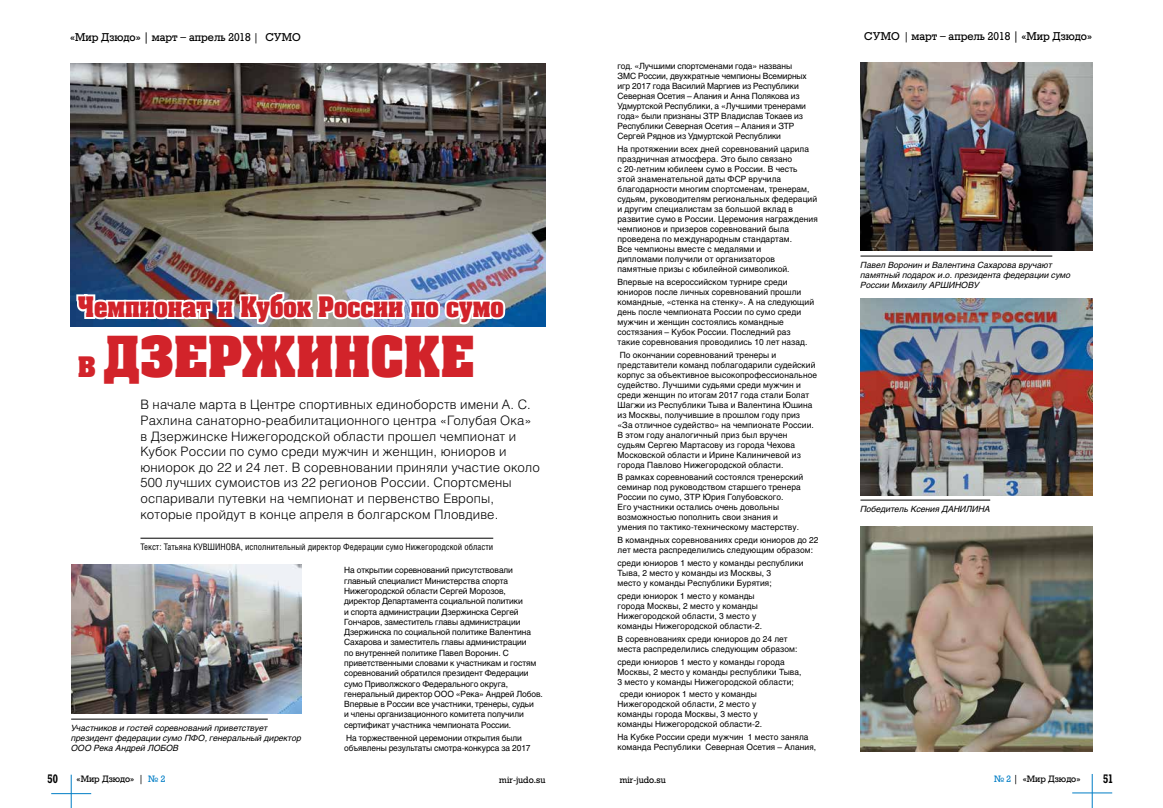
<style>
.page{position:relative;width:1163px;height:808px;background:#fff}
.page>*{position:absolute;margin:0;border:0;box-sizing:border-box;transform-origin:0 0}
.t1{font:700 48px "AG Aalen";letter-spacing:-.005em;color:#d2232a}
.t2{font:700 24px "AG Aalen";letter-spacing:-.005em;color:#d2232a;scale:.9 1}
.t3{font:300 13px/15.6px "Helios";letter-spacing:.01em;color:#000}
.t4{font:700 12px "Rodeo C";color:#000;scale:.8 1}
.t5{font:11px "Rodeo C";color:#000}
.t6{font:9px "Helios Cond C";color:#000}
.t7{font:9px "Rodeo C";color:#000}
.t8{font:8.5px/10px "Helios";letter-spacing:.01em;color:#000}
.t9{font:8.5px/10.3px "Helios";letter-spacing:-.01em;color:#000}
.t10{font:italic 8.5px/10px "Helios";color:#000}
.s1{font-size:10px}
.s2{font-size:24px}
.s3{color:#007dc5}
.s4{font-family:"Helios"}
</style>
<div class="page">
<hr style="left:51px;top:793px;width:40px;height:1px;background:#007dc5">
<hr style="left:71px;top:775px;width:1px;height:33px;background:#007dc5">
<hr style="left:1071px;top:793px;width:40px;height:1px;background:#007dc5">
<hr style="left:1091px;top:774px;width:1px;height:34px;background:#007dc5">
<hr style="left:140px;top:538px;width:353px;height:1px;background:#000">
<img style="left:71px;top:63px;width:474px;height:263px">
<img style="left:74px;top:279px;width:434px;height:48px">
<img style="left:860px;top:63px;width:231px;height:188px">
<img style="left:860px;top:299px;width:231px;height:196px">
<img style="left:71px;top:564px;width:230px;height:149px">
<hr style="left:71px;top:719px;width:197px;height:1px;background:#000">
<hr style="left:860px;top:256px;width:192px;height:1px;background:#000">
<hr style="left:860px;top:500px;width:130px;height:1px;background:#000">
<img style="left:860px;top:527px;width:231px;height:224px">
<p class="t5" style="left:70px;top:30px;width:190px">«Мир Дзюдо» | март – апрель 2018 <span class="s1">|</span></p>
<p class="t5" style="left:864px;top:29px;width:229px">сумо <span class="s1">|</span> март – апрель 2018 | «Мир Дзюдо»</p>
<p class="t5" style="left:265px;top:30px;width:37px">сумо</p>
<h2 class="t2" style="left:78px;top:291px;width:474px">Чемпионат и Кубок России по сумо</h2>
<h1 class="t1" style="left:78px;top:325px;width:398px"><span class="s2">в</span> Дзержинске</h1>
<p class="t3" style="left:140px;top:397px;width:401px">В начале марта в Центре спортивных единоборств имени А. С.<br>Рахлина санаторно-реабилитационного центра «Голубая Ока» в Дзержинске Нижегородской области прошел чемпионат и Кубок России по сумо среди мужчин и женщин, юниоров и юниорок до 22 и 24 лет. В соревновании приняли участие около 500 лучших сумоистов из 22 регионов России. Спортсмены оспаривали путевки на чемпионат и первенство Европы, которые пройдут в конце апреля в болгарском Пловдиве.</p>
<p class="t6" style="left:140px;top:541px;width:354px">Текст: Татьяна Кувшинова, исполнительный директор Федерации сумо Нижегородской области</p>
<p class="t10" style="left:71px;top:723px;width:232px">Участников и гостей соревнований приветствует президент федерации сумо ПФО, генеральный директор<br>ООО Река Андрей Лобов</p>
<p class="t9" style="left:344px;top:565px;width:200px">На открытии соревнований присутствовали главный специалист Министерства спорта Нижегородской области Сергей Морозов, директор Департамента социальной политики<br>и спорта администрации Дзержинска Сергей Гончаров, заместитель главы администрации Дзержинска по социальной политике Валентина Сахарова и заместитель главы администрации<br>по внутренней политике Павел Воронин. С приветственными словами к участникам и гостям соревнований обратился президент Федерации сумо Приволжского Федерального округа, генеральный директор ООО «Река» Андрей Лобов.<br>Впервые в России все участники, тренеры, судьи<br>и члены организационного комитета получили сертификат участника чемпионата России.</p>
<p class="t9" style="left:344px;top:732px;width:188px">На торжественной церемонии открытия были объявлены результаты смотра-конкурса за 2017</p>
<p class="t9" style="left:617px;top:61px;width:191px;line-height:10px">год. «Лучшими спортсменами года» названы ЗМС России, двухкратные чемпионы Всемирных игр 2017 года Василий Маргиев из Республики Северная Осетия – Алания и Анна Полякова из Удмуртской Республики, а «Лучшими тренерами года» были признаны ЗТР Владислав Токаев из Республики Северная Осетия – Алания и ЗТР Сергей Ряднов из Удмуртской Республики</p>
<p class="t8" style="left:617px;top:144px;width:202px">На протяжении всех дней соревнований царила праздничная атмосфера. Это было связано<br>с 20-летним юбилеем сумо в России. В честь<br>этой знаменательной даты ФСР вручила благодарности многим спортсменам, тренерам, судьям, руководителям региональных федераций и другим специалистам за большой вклад в развитие сумо в России. Церемония награждения чемпионов и призеров соревнований была проведена по международным стандартам.<br>Все чемпионы вместе с медалями и<br>дипломами получили от организаторов<br>памятные призы с юбилейной символикой.</p>
<p class="t8" style="left:617px;top:277px;width:198px">Впервые на всероссийском турнире среди юниоров после личных соревнований прошли командные, «стенка на стенку». А на следующий день после чемпионата России по сумо среди мужчин и женщин состоялись командные состязания – Кубок России. Последний раз такие соревнования проводились 10 лет назад.</p>
<p class="t8" style="left:617px;top:349px;width:201px">По окончании соревнований тренеры и представители команд поблагодарили судейский корпус за объективное высокопрофессиональное судейство. Лучшими судьями среди мужчин и среди женщин по итогам 2017 года стали Болат Шагжи из Республики Тыва и Валентина Юшина из Москвы, получившие в прошлом году приз «За отличное судейство» на чемпионате России.<br>В этом году аналогичный приз был вручен судьям Сергею Мартасову из города Чехова Московской области и Ирине Калиничевой из города Павлово Нижегородской области.</p>
<p class="t8" style="left:617px;top:472px;width:187px">В рамках соревнований состоялся тренерский семинар под руководством старшего тренера России по сумо, ЗТР Юрия Голубовского.<br>Его участники остались очень довольны возможностью пополнить свои знания и умения по тактико-техническому мастерству.</p>
<p class="t8" style="left:617px;top:535px;width:202px">В командных соревнованиях среди юниоров до 22 лет места распределились следующим образом:</p>
<p class="t8" style="left:617px;top:558px;width:188px">среди юниоров 1 место у команды республики<br>Тыва, 2 место у команды из Москвы, 3<br>место у команды Республики Бурятия;</p>
<p class="t8" style="left:617px;top:591px;width:146px">среди юниорок 1 место у команды города Москвы, 2 место у команды<br>Нижегородской области, 3 место у команды Нижегородской области-2.</p>
<p class="t8" style="left:617px;top:634px;width:181px">В соревнованиях среди юниоров до 24 лет места распределились следующим образом:</p>
<p class="t8" style="left:617px;top:656px;width:186px">среди юниоров 1 место у команды города<br>Москвы, 2 место у команды республики Тыва,<br>3 место у команды Нижегородской области;</p>
<p class="t8" style="left:617px;top:689px;width:146px">среди юниорок 1 место у команды<br>Нижегородской области, 2 место у команды города Москвы, 3 место у команды Нижегородской области-2.</p>
<p class="t8" style="left:617px;top:732px;width:200px">На Кубке России среди мужчин 1 место заняла команда Республики Северная Осетия – Алания,</p>
<p class="t10" style="left:860px;top:260px;width:212px">Павел Воронин и Валентина Сахарова вручают памятный подарок и.о. президента федерации сумо<br>России Михаилу Аршинову</p>
<p class="t10" style="left:860px;top:504px;width:130px">Победитель Ксения Данилина</p>
<h3 class="t4" style="left:48px;top:771px;width:14px">50</h3>
<p class="t7" style="left:77px;top:773px;width:90px">«Мир Дзюдо» | <span class="s3">№ 2</span></p>
<p class="t7" style="left:499px;top:775px;width:48px">mir<span class="s4">-</span>judo.su</p>
<p class="t7" style="left:619px;top:775px;width:48px">mir<span class="s4">-</span>judo.su</p>
<p class="t7" style="left:993px;top:773px;width:88px"><span class="s3">№ 2</span> | «Мир Дзюдо»</p>
<h3 class="t4" style="left:1102px;top:771px;width:14px">51</h3>
</div>
